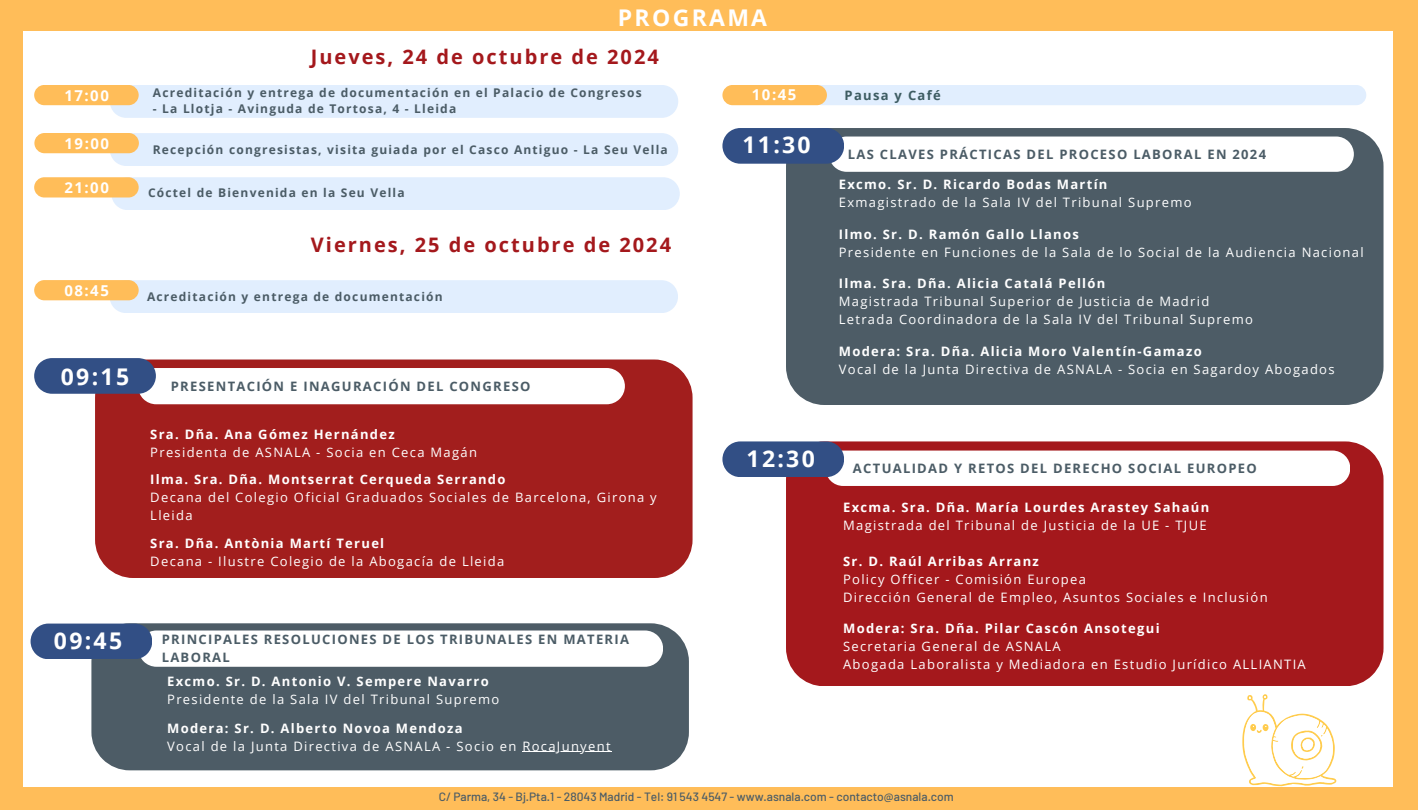
<style>
.page{position:relative;width:1418px;height:810px;background:#fff}
.page>*{position:absolute;margin:0;border:0;box-sizing:border-box;transform-origin:0 0}
.t1{font:700 23px "Open Sans";letter-spacing:.1em;color:#fff}
.t2{font:700 20px "Open Sans";letter-spacing:.1em;color:#a4181c}
.t3{font:700 15px "Open Sans";letter-spacing:.1em;color:#fff}
.t4{font:13px/18px "Open Sans";letter-spacing:.1em;color:#fff}
.t5{font:700 13px "Open Sans";letter-spacing:.1em;color:#fff}
.t6{font:700 13px/18px "Open Sans";letter-spacing:.1em;color:#4b5c66}
.t7{font:700 13px "Open Sans";letter-spacing:.1em;color:#3d5c62}
.t8{font:700 12px "Open Sans";letter-spacing:.1em;color:#4b5c66}
.t9{font:500 12px "Barlow";color:#4b5c66}
</style>
<div class="page">
<div style="left:0;top:0;width:1417px;height:810px;background:#ffbd59"></div>
<div style="left:24px;top:31px;width:1368px;height:755px;background:#fff"></div>
<div style="left:110px;top:280px;width:568px;height:33px;background:#e1eefe"></div>
<div style="left:34px;top:280px;width:105px;height:20px;background:#ffbd59;border-radius:10px"></div>
<div style="left:110px;top:85px;width:568px;height:33px;background:#e1eefe"></div>
<div style="left:34px;top:85px;width:105px;height:20px;background:#ffbd59;border-radius:10px"></div>
<div style="left:811px;top:85px;width:555px;height:20px;background:#e1eefe;border-radius:10px"></div>
<div style="left:722px;top:85px;width:105px;height:20px;background:#ffbd59;border-radius:10px"></div>
<div style="left:112px;top:177px;width:568px;height:33px;background:#e1eefe"></div>
<div style="left:34px;top:177px;width:105px;height:21px;background:#ffbd59;border-radius:10px"></div>
<div style="left:95px;top:360px;width:597px;height:218px;background:#a21e1d"></div>
<svg style="left:34px;top:358px;width:591px;height:46px"></svg>
<div style="left:91px;top:623px;width:598px;height:147px;background:#4d5c66"></div>
<svg style="left:31px;top:624px;width:632px;height:43px"></svg>
<hr style="left:522px;top:752px;width:90px;height:1px;background:#fff">
<div style="left:110px;top:133px;width:568px;height:33px;background:#e1eefe"></div>
<div style="left:34px;top:133px;width:105px;height:20px;background:#ffbd59;border-radius:10px"></div>
<div style="left:786px;top:441px;width:597px;height:245px;background:#a4181c"></div>
<div style="left:825px;top:451px;width:525px;height:35px;background:#fff;border-radius:18px"></div>
<svg style="left:722px;top:441px;width:122px;height:36px;background:#40598b"></svg>
<div style="left:786px;top:129px;width:597px;height:276px;background:#4d5c66"></div>
<svg style="left:722px;top:128px;width:631px;height:44px"></svg>
<svg style="left:1242px;top:694px;width:94px;height:92px"></svg>
<h1 class="t1" style="left:618px;top:1px;width:151px">PROGRAMA</h1>
<h2 class="t2" style="left:311px;top:43px;width:349px">Jueves, 24 de octubre de 2024</h2>
<p class="t3" style="left:64px;top:85px;width:46px">17:00</p>
<p class="t8" style="left:153px;top:84px;width:490px">Acreditación y entrega de documentación en el Palacio de Congresos</p>
<p class="t8" style="left:153px;top:100px;width:305px">- La Llotja - Avinguda de Tortosa, 4 - Lleida</p>
<p class="t3" style="left:65px;top:133px;width:46px">19:00</p>
<p class="t8" style="left:153px;top:141px;width:516px">Recepción congresistas, visita guiada por el Casco Antiguo - La Seu Vella</p>
<p class="t3" style="left:64px;top:177px;width:46px">21:00</p>
<p class="t8" style="left:148px;top:184px;width:258px">Cóctel de Bienvenida en la Seu Vella</p>
<p class="t3" style="left:64px;top:280px;width:46px">08:45</p>
<h2 class="t2" style="left:311px;top:231px;width:362px">Viernes, 25 de octubre de 2024</h2>
<p class="t8" style="left:147px;top:288px;width:297px">Acreditación y entrega de documentación</p>
<h1 class="t1" style="left:61px;top:360px;width:70px">09:15</h1>
<p class="t6" style="left:171px;top:377px;width:361px">PRESENTACIÓN E INAGURACIÓN DEL CONGRESO</p>
<h1 class="t1" style="left:54px;top:624px;width:70px">09:45</h1>
<p class="t5" style="left:150px;top:425px;width:246px">Sra. Dña. Ana Gómez Hernández</p>
<p class="t4" style="left:150px;top:443px;width:328px">Presidenta de ASNALA - Socia en Ceca Magán</p>
<p class="t5" style="left:150px;top:470px;width:357px">Ilma. Sra. Dña. Montserrat Cerqueda Serrando</p>
<p class="t4" style="left:150px;top:488px;width:508px">Decana del Colegio Oficial Graduados Sociales de Barcelona, Girona y<br>Lleida</p>
<p class="t5" style="left:150px;top:534px;width:235px">Sra. Dña. Antònia Martí Teruel</p>
<p class="t4" style="left:150px;top:552px;width:355px">Decana - Ilustre Colegio de la Abogacía de Lleida</p>
<p class="t6" style="left:162px;top:630px;width:469px">PRINCIPALES RESOLUCIONES DE LOS TRIBUNALES EN MATERIA<br>LABORAL</p>
<p class="t5" style="left:167px;top:672px;width:323px">Excmo. Sr. D. Antonio V. Sempere Navarro</p>
<p class="t4" style="left:167px;top:690px;width:334px">Presidente de la Sala IV del Tribunal Supremo</p>
<p class="t5" style="left:167px;top:719px;width:297px">Modera: Sr. D. Alberto Novoa Mendoza</p>
<p class="t4" style="left:167px;top:737px;width:445px">Vocal de la Junta Directiva de ASNALA - Socio en RocaJunyent</p>
<p class="t3" style="left:752px;top:84px;width:46px">10:45</p>
<p class="t7" style="left:844px;top:86px;width:98px">Pausa y Café</p>
<h1 class="t1" style="left:742px;top:129px;width:70px">11:30</h1>
<p class="t6" style="left:848px;top:145px;width:420px">LAS CLAVES PRÁCTICAS DEL PROCESO LABORAL EN 2024</p>
<p class="t5" style="left:839px;top:176px;width:270px">Excmo. Sr. D. Ricardo Bodas Martín</p>
<p class="t4" style="left:839px;top:193px;width:354px">Exmagistrado de la Sala IV del Tribunal Supremo</p>
<p class="t5" style="left:839px;top:225px;width:241px">Ilmo. Sr. D. Ramón Gallo Llanos</p>
<p class="t4" style="left:839px;top:243px;width:526px">Presidente en Funciones de la Sala de lo Social de la Audiencia Nacional</p>
<p class="t5" style="left:839px;top:275px;width:268px">Ilma. Sra. Dña. Alicia Catalá Pellón</p>
<p class="t4" style="left:839px;top:292px;width:415px">Magistrada Tribunal Superior de Justicia de Madrid<br>Letrada Coordinadora de la Sala IV del Tribunal Supremo</p>
<p class="t5" style="left:839px;top:342px;width:364px">Modera: Sra. Dña. Alicia Moro Valentín-Gamazo</p>
<p class="t4" style="left:839px;top:360px;width:497px">Vocal de la Junta Directiva de ASNALA - Socia en Sagardoy Abogados</p>
<h1 class="t1" style="left:746px;top:442px;width:70px">12:30</h1>
<p class="t6" style="left:853px;top:459px;width:405px">ACTUALIDAD Y RETOS DEL DERECHO SOCIAL EUROPEO</p>
<p class="t5" style="left:843px;top:498px;width:367px">Excma. Sra. Dña. María Lourdes Arastey Sahaún</p>
<p class="t4" style="left:843px;top:516px;width:365px">Magistrada del Tribunal de Justicia de la UE - TJUE</p>
<p class="t5" style="left:843px;top:552px;width:197px">Sr. D. Raúl Arribas Arranz</p>
<p class="t4" style="left:843px;top:570px;width:426px">Policy Officer - Comisión Europea<br>Dirección General de Empleo, Asuntos Sociales e Inclusión</p>
<p class="t5" style="left:843px;top:620px;width:318px">Modera: Sra. Dña. Pilar Cascón Ansotegui</p>
<p class="t4" style="left:843px;top:637px;width:464px">Secretaria General de ASNALA<br>Abogada Laboralista y Mediadora en Estudio Jurídico ALLIANTIA</p>
<p class="t9" style="left:439px;top:789px;width:516px">C/ Parma, 34 - Bj.Pta.1 - 28043 Madrid - Tel: 91 543 4547 - www.asnala.com - contacto@asnala.com</p>
</div>
